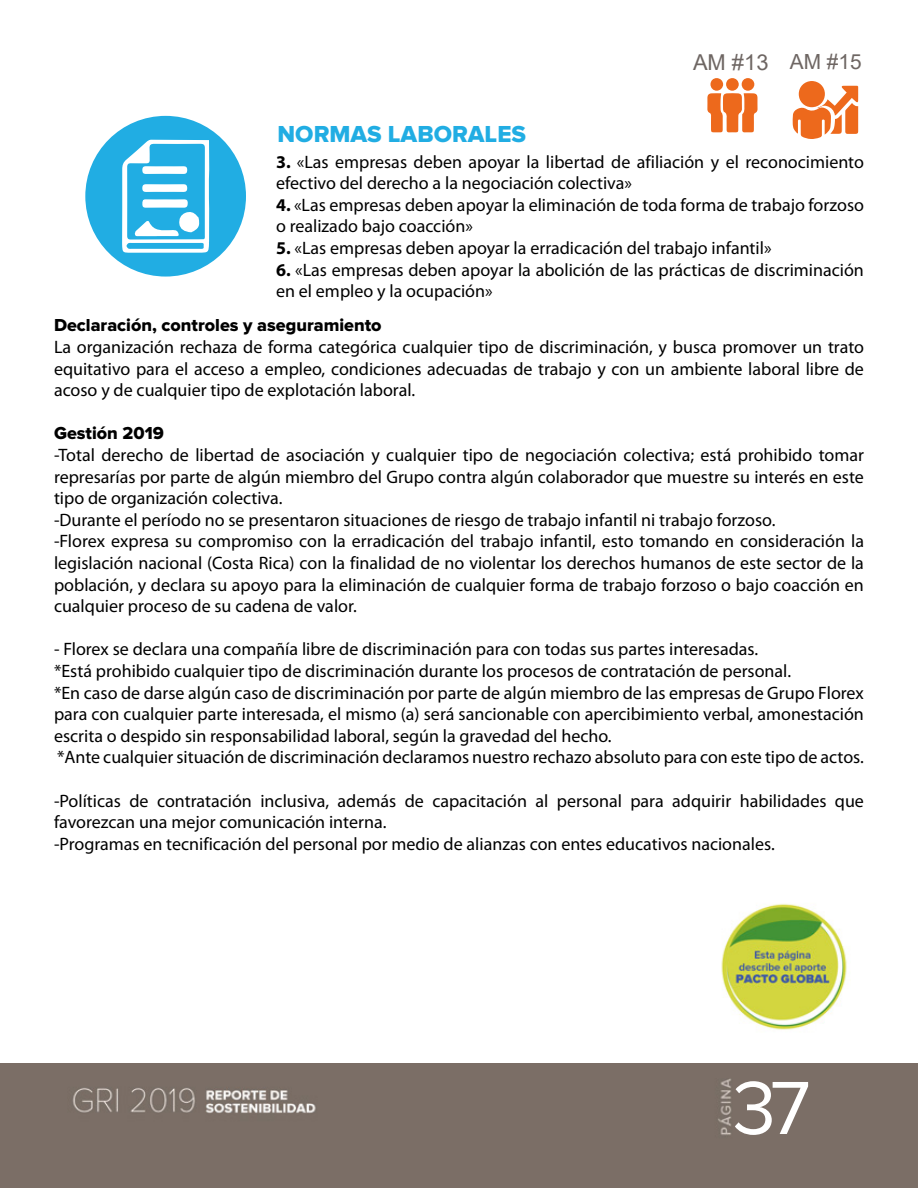
<style>
.page{position:relative;width:918px;height:1188px;background:#fff}
.page>*{position:absolute;margin:0;border:0;box-sizing:border-box;transform-origin:0 0}
.t1{font:78px "Proxima Nova";color:#fff}
.t2{font:24px "Proxima Nova Extrabld";color:#21ade3}
.t3{font:21.9px "Arial";color:#6e6663}
.t4{font:18px/21.6px "Myriad Pro";color:#000}
.t5{font:18px "Proxima Nova Extrabld";color:#000}
.s1{font-size:20.85px}
.s2{font-weight:700}
</style>
<div class="page">
<div style="left:0;top:1063px;width:918px;height:125px;background:#7b6e66"></div>
<svg style="left:707px;top:93px;width:51px;height:39px"></svg>
<div style="left:742px;top:78px;width:12px;height:13px;background:#ed691c;border-radius:50%"></div>
<div style="left:710px;top:78px;width:13px;height:13px;background:#ed691c;border-radius:50%"></div>
<div style="left:726px;top:78px;width:13px;height:13px;background:#ed691c;border-radius:50%"></div>
<div style="left:85px;top:116px;width:161px;height:161px;background:#21ade3;border-radius:50%"></div>
<svg style="left:122px;top:140px;width:87px;height:113px"></svg>
<div style="left:799px;top:81px;width:26px;height:26px;background:#ed691c;border-radius:50%"></div>
<svg style="left:793px;top:86px;width:65px;height:52px"></svg>
<img style="left:721px;top:903px;width:126px;height:127px">
<h2 class="t2" style="left:278px;top:121px;width:250px">NORMAS LABORALES</h2>
<p class="t3" style="left:693px;top:47px;width:170px">AM #13 <span class="s1">AM #15</span></p>
<p class="t4" style="left:276px;top:150px;width:589px"><span class="s2">3.</span> «Las empresas deben apoyar la libertad de afiliación y el reconocimiento efectivo del derecho a la negociación colectiva»</p>
<p class="t4" style="left:276px;top:194px;width:589px"><span class="s2">4.</span> «Las empresas deben apoyar la eliminación de toda forma de trabajo forzoso o realizado bajo coacción»</p>
<p class="t4" style="left:276px;top:237px;width:497px"><span class="s2">5.</span> «Las empresas deben apoyar la erradicación del trabajo infantil»</p>
<p class="t4" style="left:276px;top:258px;width:589px"><span class="s2">6.</span> «Las empresas deben apoyar la abolición de las prácticas de discriminación en el empleo y la ocupación»</p>
<p class="t5" style="left:54px;top:315px;width:329px">Declaración, controles y aseguramiento</p>
<p class="t4" style="left:54px;top:336px;width:812px;text-align:justify">La organización rechaza de forma categórica cualquier tipo de discriminación, y busca promover un trato equitativo para el acceso a empleo, condiciones adecuadas de trabajo y con un ambiente laboral libre de acoso y de cualquier tipo de explotación laboral.</p>
<p class="t5" style="left:54px;top:423px;width:111px">Gestión 2019</p>
<p class="t4" style="left:54px;top:444px;width:812px">-Total derecho de libertad de asociación y cualquier tipo de negociación colectiva; está prohibido tomar represarías por parte de algún miembro del Grupo contra algún colaborador que muestre su interés en este tipo de organización colectiva.<br>-Durante el período no se presentaron situaciones de riesgo de trabajo infantil ni trabajo forzoso.<br>-Florex expresa su compromiso con la erradicación del trabajo infantil, esto tomando en consideración la legislación nacional (Costa Rica) con la finalidad de no violentar los derechos humanos de este sector de la población, y declara su apoyo para la eliminación de cualquier forma de trabajo forzoso o bajo coacción en cualquier proceso de su cadena de valor.</p>
<p class="t4" style="left:54px;top:638px;width:811px">- Florex se declara una compañía libre de discriminación para con todas sus partes interesadas.<br>*Está prohibido cualquier tipo de discriminación durante los procesos de contratación de personal.<br>*En caso de darse algún caso de discriminación por parte de algún miembro de las empresas de Grupo Florex para con cualquier parte interesada, el mismo (a) será sancionable con apercibimiento verbal, amonestación escrita o despido sin responsabilidad laboral, según la gravedad del hecho.<br>*Ante cualquier situación de discriminación declaramos nuestro rechazo absoluto para con este tipo de actos.</p>
<p class="t4" style="left:54px;top:790px;width:812px">-Políticas de contratación inclusiva, además de capacitación al personal para adquirir habilidades que favorezcan una mejor comunicación interna.<br>-Programas en tecnificación del personal por medio de alianzas con entes educativos nacionales.</p>
<h1 class="t1" style="left:733px;top:1063px;width:79px">37</h1>
</div>
